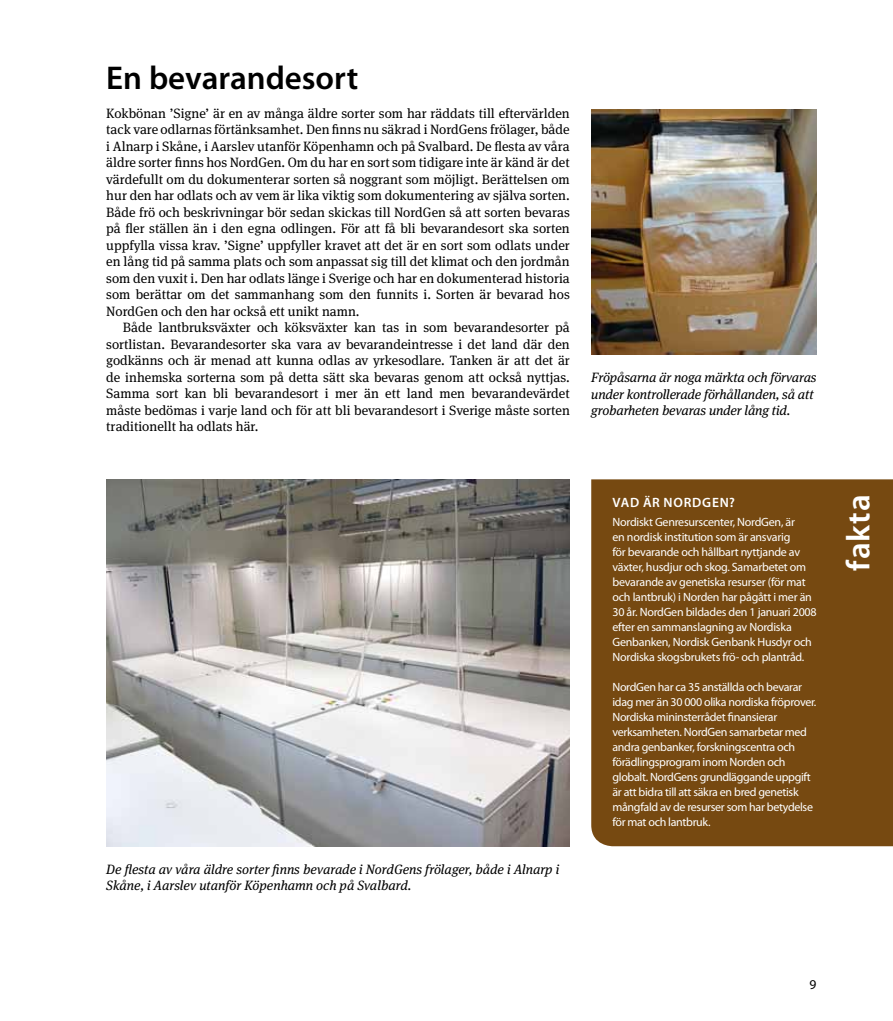
<style>
.page{position:relative;width:893px;height:1021px;background:#fff}
.page>*{position:absolute;margin:0;border:0;box-sizing:border-box;transform-origin:0 0}
.t1{font:600 33px "Myriad Pro";color:#000}
.t2{font:600 33px "Myriad Pro";color:#fff}
.t3{font:13.5px/16.5px "Meta Serif OT";color:#000;text-align:justify}
.t4{font:italic 13.5px/16.5px "Meta Serif OT";letter-spacing:-.01em;color:#000}
.t5{font:600 13.5px "Myriad Pro";letter-spacing:.055em;color:#fff}
.t6{font:13.5px "Myriad Pro";color:#000}
.t7{font:12px/15px "Myriad Pro";letter-spacing:-.03em;color:#fff}
</style>
<div class="page">
<img style="left:106px;top:479px;width:464px;height:367px">
<img style="left:591px;top:109px;width:225px;height:245px">
<div style="left:591px;top:479px;width:302px;height:367px;background:#764911"></div>
<h1 class="t1" style="left:106px;top:56px;width:254px">En bevarandesort</h1>
<p class="t3" style="left:106px;top:105px;width:465px">Kokbönan ’Signe’ är en av många äldre sorter som har räddats till eftervärlden tack vare odlarnas förtänksamhet. Den finns nu säkrad i NordGens frölager, både i Alnarp i Skåne, i Aarslev utanför Köpenhamn och på Svalbard. De flesta av våra äldre sorter finns hos NordGen. Om du har en sort som tidigare inte är känd är det värdefullt om du dokumenterar sorten så noggrant som möjligt. Berättelsen om hur den har odlats och av vem är lika viktig som dokumentering av själva sorten.<br>Både frö och beskrivningar bör sedan skickas till NordGen så att sorten bevaras på fler ställen än i den egna odlingen. För att få bli bevarandesort ska sorten uppfylla vissa krav. ’Signe’ uppfyller kravet att det är en sort som odlats under en lång tid på samma plats och som anpassat sig till det klimat och den jordmån som den vuxit i. Den har odlats länge i Sverige och har en dokumenterad historia som berättar om det sammanhang som den funnits i. Sorten är bevarad hos NordGen och den har också ett unikt namn.</p>
<p class="t3" style="left:106px;top:320px;width:465px;text-indent:16px">Både lantbruksväxter och köksväxter kan tas in som bevarandesorter på sortlistan. Bevarandesorter ska vara av bevarandeintresse i det land där den godkänns och är menad att kunna odlas av yrkesodlare. Tanken är att det är de inhemska sorterna som på detta sätt ska bevaras genom att också nyttjas.<br>Samma sort kan bli bevarandesort i mer än ett land men bevarandevärdet måste bedömas i varje land och för att bli bevarandesort i Sverige måste sorten traditionellt ha odlats här.</p>
<p class="t4" style="left:591px;top:369px;width:227px">Fröpåsarna är noga märkta och förvaras under kontrollerade förhållanden, så att grobarheten bevaras under lång tid.</p>
<p class="t4" style="left:106px;top:861px;width:454px">De flesta av våra äldre sorter finns bevarade i NordGens frölager, både i Alnarp i<br>Skåne, i Aarslev utanför Köpenhamn och på Svalbard.</p>
<p class="t5" style="left:613px;top:493px;width:124px">Vad är NordGen?</p>
<p class="t7" style="left:612px;top:514px;width:206px">Nordiskt Genresurscenter, NordGen, är<br>en nordisk institution som är ansvarig<br>för bevarande och hållbart nyttjande av växter, husdjur och skog. Samarbetet om bevarande av genetiska resurser (för mat och lantbruk) i Norden har pågått i mer än 30 år. NordGen bildades den 1 januari 2008 efter en sammanslagning av Nordiska Genbanken, Nordisk Genbank Husdyr och Nordiska skogsbrukets frö- och plantråd.</p>
<p class="t7" style="left:612px;top:679px;width:205px">NordGen har ca 35 anställda och bevarar idag mer än 30 000 olika nordiska fröprover.<br>Nordiska mininsterrådet finansierar verksamheten. NordGen samarbetar med andra genbanker, forskningscentra och förädlingsprogram inom Norden och globalt. NordGens grundläggande uppgift är att bidra till att säkra en bred genetisk mångfald av de resurser som har betydelse för mat och lantbruk.</p>
<h1 class="t2" style="left:837px;top:571px;width:78px;rotate:-90deg">fakta</h1>
<p class="t6" style="left:809px;top:975px;width:8px">9</p>
</div>
